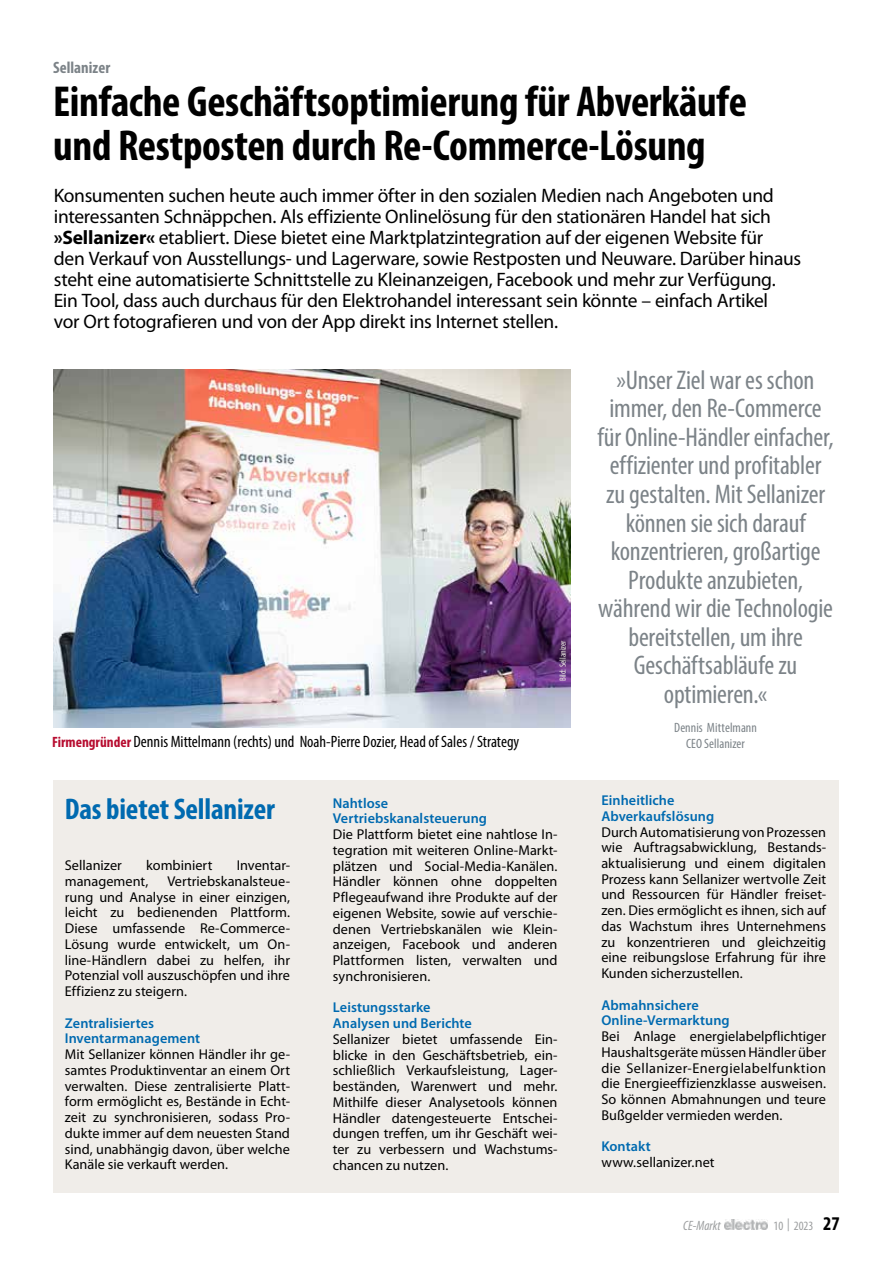
<style>
.page{position:relative;width:893px;height:1263px;background:#fff}
.page>*{position:absolute;margin:0;border:0;box-sizing:border-box;transform-origin:0 0}
.t1{font:700 condensed 43.5px/43.5px "Myriad Pro";letter-spacing:-.005em;color:#000}
.t2{font:700 condensed 30px "Myriad Pro";letter-spacing:-.005em;color:#006ab0}
.t3{font:condensed 27px/28.5px "Myriad Pro";letter-spacing:-.01em;color:#7c8388;text-align:center}
.t4{font:19.5px/21px "Myriad Pro";letter-spacing:-.015em;color:#000}
.t5{font:condensed 16.5px "Myriad Pro";color:#000}
.t6{font:700 condensed 16.5px "Myriad Pro";letter-spacing:.005em;color:#7c8388}
.t7{font:14.25px/15.8px "Myriad Pro";letter-spacing:.005em;color:#000}
.t8{font:condensed 13.5px/16.5px "Myriad Pro";letter-spacing:.005em;color:#7c8388;text-align:center}
.t9{font:italic condensed 13.5px "Myriad Pro";color:#9c9e9f}
.t10{font:condensed 12.75px "Myriad Pro";color:#9c9e9f}
.t11{font:condensed 9px "Myriad Pro";color:#edece3}
.s1{font-weight:700}
.s2{font-weight:700;font-size:15px;color:#b70d30}
.s3{font-weight:600;color:#006ab0}
.s4{font-weight:700;font-size:19.5px;color:#000}
</style>
<div class="page">
<img style="left:725px;top:1219px;width:42px;height:11px">
<div style="left:54px;top:781px;width:785px;height:412px;background:#f0ede9"></div>
<img style="left:54px;top:370px;width:516px;height:358px">
<p class="t6" style="left:53px;top:57px;width:59px">Sellanizer</p>
<p class="t1" style="left:53px;top:79px;width:695px">Einfache Geschäftsoptimierung für Abverkäufe und Restposten durch Re-Commerce-Lösung</p>
<p class="t4" style="left:54px;top:185px;width:749px">Konsumenten suchen heute auch immer öfter in den sozialen Medien nach Angeboten und interessanten Schnäppchen. Als effiziente Onlinelösung für den stationären Handel hat sich <span class="s1">»Sellanizer«</span> etabliert. Diese bietet eine Marktplatzintegration auf der eigenen Website für<br>den Verkauf von Ausstellungs- und Lagerware, sowie Restposten und Neuware. Darüber hinaus steht eine automatisierte Schnittstelle zu Kleinanzeigen, Facebook und mehr zur Verfügung.<br>Ein Tool, dass auch durchaus für den Elektrohandel interessant sein könnte – einfach Artikel<br>vor Ort fotografieren und von der App direkt ins Internet stellen.</p>
<p class="t5" style="left:52px;top:731px;width:469px"><span class="s2">Firmengründer</span> Dennis Mittelmann (rechts) und Noah-Pierre Dozier, Head of Sales / Strategy</p>
<p class="t11" style="left:557px;top:681px;width:42px;rotate:-90deg">Bild: Sellanizer</p>
<p class="t2" style="left:65px;top:791px;width:212px">Das bietet Sellanizer</p>
<p class="t7" style="left:65px;top:858px;width:59px">Sellanizer</p>
<p class="t7" style="left:146px;top:858px;width:68px">kombiniert</p>
<p class="t7" style="left:237px;top:858px;width:55px">Inventar-</p>
<p class="t7" style="left:65px;top:873px;width:85px">management,</p>
<p class="t7" style="left:65px;top:873px;width:227px;text-align:justify;text-indent:103px">Vertriebskanalsteue&shy;rung und Analyse in einer einzigen, leicht zu bedienenden Plattform.<br>Diese umfassende Re-Commerce-Lösung wurde entwickelt, um On&shy;line-Händlern dabei zu helfen, ihr Potenzial voll auszuschöpfen und ihre Effizienz zu steigern.</p>
<p class="t7" style="left:65px;top:1015px;width:227px"><span class="s3">Zentralisiertes<br>Inventarmanagement<br></span>Mit Sellanizer können Händler ihr ge&shy;samtes Produktinventar an einem Ort verwalten. Diese zentralisierte Platt&shy;form ermöglicht es, Bestände in Echt&shy;zeit zu synchronisieren, sodass Pro&shy;dukte immer auf dem neuesten Stand sind, unabhängig davon, über welche<br>Kanäle sie verkauft werden.</p>
<p class="t7" style="left:333px;top:795px;width:226px"><span class="s3">Nahtlose<br>Vertriebskanalsteuerung<br></span>Die Plattform bietet eine nahtlose In&shy;tegration mit weiteren Online-Markt&shy;plätzen und Social-Media-Kanälen.<br>Händler können ohne doppelten<br>Pflegeaufwand ihre Produkte auf der eigenen Website, sowie auf verschie&shy;denen Vertriebskanälen wie Klein&shy;anzeigen, Facebook und anderen<br>Plattformen listen, verwalten und synchronisieren.</p>
<p class="t7" style="left:333px;top:1000px;width:226px"><span class="s3">Leistungsstarke<br>Analysen und Berichte<br></span>Sellanizer bietet umfassende Ein&shy;blicke in den Geschäftsbetrieb, ein&shy;schließlich Verkaufsleistung, Lager&shy;beständen, Warenwert und mehr.<br>Mithilfe dieser Analysetools können<br>Händler datengesteuerte Entschei&shy;dungen treffen, um ihr Geschäft wei&shy;ter zu verbessern und Wachstums&shy;chancen zu nutzen.</p>
<p class="t3" style="left:597px;top:365px;width:238px">»Unser Ziel war es schon immer, den Re-Commerce für Online-Händler einfacher, effizienter und profitabler zu gestalten. Mit Sellanizer können sie sich darauf konzentrieren, großartige<br>Produkte anzubieten, während wir die Technologie bereitstellen, um ihre<br>Geschäftsabläufe zu optimieren.«</p>
<p class="t8" style="left:674px;top:719px;width:84px">Dennis Mittelmann<br>CEO Sellanizer</p>
<p class="t7" style="left:601px;top:793px;width:226px"><span class="s3">Einheitliche<br>Abverkaufslösung<br></span>Durch Automatisierung von Prozessen wie Auftragsabwicklung, Bestands&shy;aktualisierung und einem digitalen<br>Prozess kann Sellanizer wertvolle Zeit und Ressourcen für Händler freiset&shy;zen. Dies ermöglicht es ihnen, sich auf das Wachstum ihres Unternehmens zu konzentrieren und gleichzeitig eine reibungslose Erfahrung für ihre<br>Kunden sicherzustellen.</p>
<p class="t7" style="left:601px;top:997px;width:226px"><span class="s3">Abmahnsichere<br>Online-Vermarktung<br></span>Bei Anlage energielabelpflichtiger<br>Haushaltsgeräte müssen Händler über die Sellanizer-Energielabelfunktion die Energieeffizienzklasse ausweisen.<br>So können Abmahnungen und teure<br>Bußgelder vermieden werden.</p>
<p class="t7" style="left:601px;top:1139px;width:115px"><span class="s3">Kontakt </span>www.sellanizer.net</p>
<p class="t9" style="left:683px;top:1218px;width:39px">CE-Markt</p>
<p class="t10" style="left:773px;top:1217px;width:68px">10 | 2023 <span class="s4">27</span></p>
</div>
